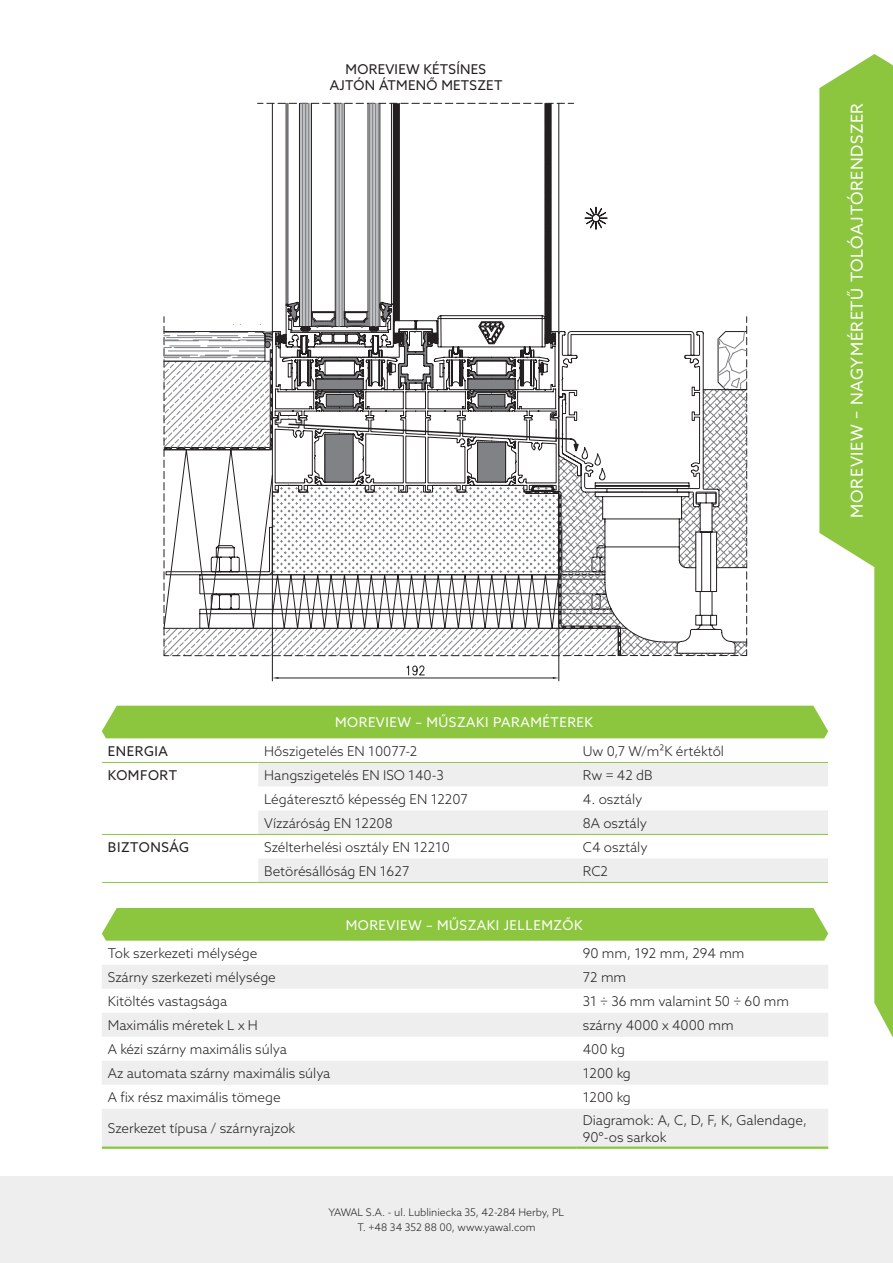
<style>
.page{position:relative;width:893px;height:1263px;background:#fff}
.page>*{position:absolute;margin:0;border:0;box-sizing:border-box;transform-origin:0 0}
.napis_na_belce{font:16.5px "Azo Sans";letter-spacing:.04em;color:#fff}
.dane_techniczne{font:300 13.5px/16.5px "Azo Sans";color:#231f20}
.para__techniczne{font:13.5px "Azo Sans";letter-spacing:.04em;color:#fff}
.przekroje{font:13.5px "Azo Sans";letter-spacing:.02em;color:#231f20}
.energia_komfort_bezpieczenstwo{font:13.5px "Azo Sans";letter-spacing:.04em;color:#231f20}
.t1{font:300 10.5px/15px "Azo Sans";color:#231f20;text-align:center}
</style>
<div class="page">
<div style="left:0;top:1176px;width:893px;height:87px;background:#eeeeef"></div>
<svg style="left:819px;top:54px;width:74px;height:984px;fill:#8bc63e"></svg>
<svg style="left:258px;top:763px;width:570px;height:119px;fill:#eeeeef"></svg>
<hr style="left:102px;top:834px;width:156px;height:1px;background:#8bc63e">
<hr style="left:258px;top:834px;width:319px;height:1px;background:#8bc63e">
<hr style="left:577px;top:834px;width:251px;height:1px;background:#8bc63e">
<hr style="left:102px;top:762px;width:156px;height:1px;background:#8bc63e">
<hr style="left:258px;top:762px;width:319px;height:1px;background:#8bc63e">
<hr style="left:577px;top:762px;width:251px;height:1px;background:#8bc63e">
<hr style="left:102px;top:882px;width:156px;height:1px;background:#8bc63e">
<hr style="left:258px;top:882px;width:319px;height:1px;background:#8bc63e">
<hr style="left:577px;top:882px;width:251px;height:1px;background:#8bc63e">
<div style="left:102px;top:706px;width:726px;height:32px;background:#8bc63e"></div>
<svg style="left:102px;top:965px;width:726px;height:181px;fill:#eeeeef"></svg>
<hr style="left:102px;top:1146px;width:475px;height:3px;background:#8bc63e">
<hr style="left:577px;top:1146px;width:251px;height:3px;background:#8bc63e">
<div style="left:102px;top:908px;width:726px;height:33px;background:#8bc63e"></div>
<hr style="left:278px;top:678px;width:275px;height:1px;background:#231f20">
<hr style="left:558px;top:491px;width:1px;height:190px;background:#231f20">
<hr style="left:272px;top:491px;width:1px;height:190px;background:#231f20">
<svg style="left:272px;top:677px;width:6px;height:2px"></svg>
<svg style="left:553px;top:677px;width:6px;height:2px"></svg>
<svg style="left:406px;top:665px;width:19px;height:11px"></svg>
<svg style="left:257px;top:103px;width:317px;height:1px"></svg>
<svg style="left:272px;top:103px;width:287px;height:100px"></svg>
<svg style="left:288px;top:103px;width:267px;height:100px"></svg>
<hr style="left:368px;top:103px;width:1px;height:223px;background:#231f20">
<hr style="left:380px;top:103px;width:1px;height:223px;background:#231f20">
<hr style="left:369px;top:103px;width:1px;height:223px;background:#808285">
<hr style="left:372px;top:103px;width:1px;height:223px;background:#808285">
<hr style="left:374px;top:103px;width:1px;height:223px;background:#808285">
<hr style="left:378px;top:103px;width:1px;height:223px;background:#808285">
<hr style="left:375px;top:103px;width:1px;height:223px;background:#808285">
<hr style="left:377px;top:103px;width:1px;height:223px;background:#808285">
<hr style="left:344px;top:103px;width:1px;height:223px;background:#231f20">
<hr style="left:335px;top:103px;width:1px;height:223px;background:#231f20">
<hr style="left:342px;top:103px;width:1px;height:223px;background:#808285">
<hr style="left:341px;top:103px;width:1px;height:223px;background:#808285">
<hr style="left:336px;top:103px;width:1px;height:223px;background:#808285">
<hr style="left:339px;top:103px;width:1px;height:223px;background:#808285">
<hr style="left:338px;top:103px;width:1px;height:223px;background:#808285">
<hr style="left:371px;top:103px;width:1px;height:223px;background:#808285">
<hr style="left:299px;top:103px;width:1px;height:223px;background:#231f20">
<hr style="left:311px;top:103px;width:1px;height:223px;background:#231f20">
<hr style="left:307px;top:103px;width:1px;height:223px;background:#808285">
<hr style="left:308px;top:103px;width:1px;height:223px;background:#808285">
<hr style="left:301px;top:103px;width:1px;height:223px;background:#808285">
<hr style="left:304px;top:103px;width:1px;height:223px;background:#808285">
<hr style="left:305px;top:103px;width:1px;height:223px;background:#808285">
<hr style="left:310px;top:103px;width:1px;height:223px;background:#808285">
<hr style="left:302px;top:103px;width:1px;height:223px;background:#808285">
<svg style="left:164px;top:203px;width:583px;height:453px"></svg>
<p class="przekroje" style="left:346px;top:60px;width:142px">MOREVIEW KÉTSÍNES</p>
<p class="przekroje" style="left:330px;top:76px;width:174px">AJTÓN ÁTMENŐ METSZET</p>
<p class="napis_na_belce" style="left:846px;top:518px;width:416px;rotate:-90deg">MOREVIEW – NAGYMÉRETŰ TOLÓAJTÓRENDSZER</p>
<p class="para__techniczne" style="left:335px;top:713px;width:260px">MOREVIEW – MŰSZAKI PARAMÉTEREK</p>
<p class="energia_komfort_bezpieczenstwo" style="left:108px;top:742px;width:62px">ENERGIA</p>
<p class="dane_techniczne" style="left:264px;top:742px;width:154px">Hőszigetelés EN 10077-2</p>
<p class="dane_techniczne" style="left:583px;top:742px;width:143px">Uw 0,7 W/m²K értéktől</p>
<p class="energia_komfort_bezpieczenstwo" style="left:108px;top:766px;width:71px">KOMFORT</p>
<p class="dane_techniczne" style="left:264px;top:766px;width:181px">Hangszigetelés EN ISO 140-3</p>
<p class="dane_techniczne" style="left:583px;top:766px;width:71px">Rw = 42 dB</p>
<p class="dane_techniczne" style="left:264px;top:790px;width:205px">Légáteresztő képesség EN 12207</p>
<p class="dane_techniczne" style="left:583px;top:790px;width:61px">4. osztály</p>
<p class="dane_techniczne" style="left:264px;top:814px;width:130px">Vízzáróság EN 12208</p>
<p class="dane_techniczne" style="left:583px;top:814px;width:66px">8A osztály</p>
<p class="energia_komfort_bezpieczenstwo" style="left:108px;top:838px;width:83px">BIZTONSÁG</p>
<p class="dane_techniczne" style="left:264px;top:838px;width:187px">Szélterhelési osztály EN 12210</p>
<p class="dane_techniczne" style="left:583px;top:838px;width:66px">C4 osztály</p>
<p class="dane_techniczne" style="left:264px;top:862px;width:147px">Betörésállóság EN 1627</p>
<p class="dane_techniczne" style="left:583px;top:862px;width:27px">RC2</p>
<p class="para__techniczne" style="left:346px;top:916px;width:238px">MOREVIEW – MŰSZAKI JELLEMZŐK</p>
<p class="dane_techniczne" style="left:108px;top:945px;width:151px">Tok szerkezeti mélysége</p>
<p class="dane_techniczne" style="left:583px;top:945px;width:163px">90 mm, 192 mm, 294 mm</p>
<p class="dane_techniczne" style="left:108px;top:969px;width:170px">Szárny szerkezeti mélysége</p>
<p class="dane_techniczne" style="left:583px;top:969px;width:45px">72 mm</p>
<p class="dane_techniczne" style="left:108px;top:993px;width:121px">Kitöltés vastagsága</p>
<p class="dane_techniczne" style="left:583px;top:993px;width:208px">31 ÷ 36 mm valamint 50 ÷ 60 mm</p>
<p class="dane_techniczne" style="left:108px;top:1017px;width:152px">Maximális méretek L x H</p>
<p class="dane_techniczne" style="left:583px;top:1017px;width:152px">szárny 4000 x 4000 mm</p>
<p class="dane_techniczne" style="left:108px;top:1041px;width:181px">A kézi szárny maximális súlya</p>
<p class="dane_techniczne" style="left:583px;top:1041px;width:44px">400 kg</p>
<p class="dane_techniczne" style="left:108px;top:1065px;width:224px">Az automata szárny maximális súlya</p>
<p class="dane_techniczne" style="left:583px;top:1065px;width:50px">1200 kg</p>
<p class="dane_techniczne" style="left:108px;top:1089px;width:174px">A fix rész maximális tömege</p>
<p class="dane_techniczne" style="left:583px;top:1089px;width:50px">1200 kg</p>
<p class="dane_techniczne" style="left:108px;top:1120px;width:189px">Szerkezet típusa / szárnyrajzok</p>
<p class="dane_techniczne" style="left:583px;top:1112px;width:226px">Diagramok: A, C, D, F, K, Galendage,<br>90°-os sarkok</p>
<p class="t1" style="left:329px;top:1205px;width:237px">YAWAL S.A. - ul. Lubliniecka 35, 42-284 Herby, PL<br>T. +48 34 352 88 00, www.yawal.com</p>
</div>
